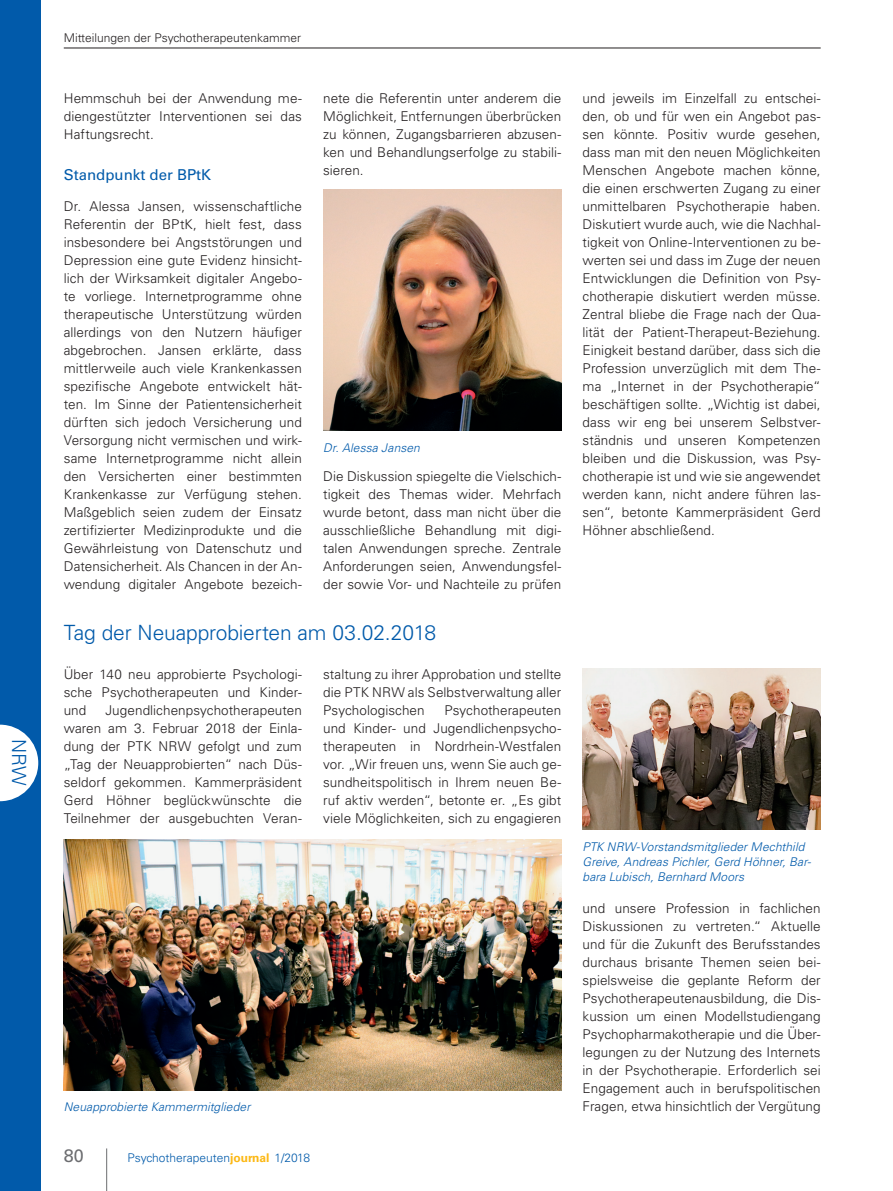
<style>
.page{position:relative;width:893px;height:1191px;background:#fff}
.page>*{position:absolute;margin:0;border:0;box-sizing:border-box;transform-origin:0 0}
.t1{font:300 21px "Univers LT Std";letter-spacing:-.01em;color:#015aaa}
.t2{font:300 19.5px "Univers LT Std";color:#015aaa}
.t3{font:18px "Univers LT Std";color:#6c6d70}
.t4{font:15px "Univers LT Std";color:#015aaa}
.t5{font:300 13.5px/18px "Univers LT Std";letter-spacing:.005em;color:#231f20;text-align:justify}
.t6{font:italic 300 12px/15px "Univers LT Std";letter-spacing:.01em;color:#015aaa}
.t7{font:300 12px "Univers LT Std";color:#231f20}
.t8{font:300 12px "Univers LT Std";color:#015aaa}
.s1{font-weight:700;color:#fcb814}
</style>
<div class="page">
<img style="left:323px;top:190px;width:238px;height:240px">
<img style="left:64px;top:839px;width:497px;height:251px">
<img style="left:583px;top:668px;width:238px;height:162px">
<hr style="left:106px;top:1148px;width:1px;height:43px;background:#6c6d70">
<div style="left:0;top:0;width:40px;height:1191px;background:#015aaa"></div>
<hr style="left:64px;top:48px;width:757px;height:1px;background:#231f20">
<svg style="left:0;top:724px;width:38px;height:77px"></svg>
<h2 class="t2" style="left:31px;top:738px;width:48px;rotate:90deg">NRW</h2>
<p class="t7" style="left:64px;top:31px;width:239px">Mitteilungen der Psychotherapeutenkammer</p>
<p class="t5" style="left:64px;top:89px;width:240px">Hemmschuh bei der Anwendung me&shy;diengestützter Interventionen sei das Haftungsrecht.</p>
<p class="t4" style="left:64px;top:166px;width:149px">Standpunkt der BPtK</p>
<p class="t5" style="left:64px;top:197px;width:240px">Dr. Alessa Jansen, wissenschaftliche Referentin der BPtK, hielt fest, dass insbesondere bei Angststörungen und Depression eine gute Evidenz hinsicht&shy;lich der Wirksamkeit digitaler Angebo&shy;te vorliege. Internetprogramme ohne therapeutische Unterstützung würden allerdings von den Nutzern häufiger abgebrochen. Jansen erklärte, dass mittlerweile auch viele Krankenkassen spezifische Angebote entwickelt hät&shy;ten. Im Sinne der Patientensicherheit dürften sich jedoch Versicherung und Versorgung nicht vermischen und wirk&shy;same Internetprogramme nicht allein den Versicherten einer bestimmten Krankenkasse zur Verfügung stehen.<br>Maßgeblich seien zudem der Einsatz zertifizierter Medizinprodukte und die Gewährleistung von Datenschutz und Datensicherheit. Als Chancen in der An&shy;wendung digitaler Angebote bezeich-</p>
<p class="t5" style="left:323px;top:89px;width:240px">nete die Referentin unter anderem die Möglichkeit, Entfernungen überbrücken zu können, Zugangsbarrieren abzusen&shy;ken und Behandlungserfolge zu stabili&shy;sieren.</p>
<p class="t5" style="left:583px;top:89px;width:240px">und jeweils im Einzelfall zu entschei&shy;den, ob und für wen ein Angebot pas&shy;sen könnte. Positiv wurde gesehen, dass man mit den neuen Möglichkeiten Menschen Angebote machen könne, die einen erschwerten Zugang zu einer unmittelbaren Psychotherapie haben.<br>Diskutiert wurde auch, wie die Nachhal&shy;tigkeit von Online-Interventionen zu be&shy;werten sei und dass im Zuge der neuen Entwicklungen die Definition von Psy&shy;chotherapie diskutiert werden müsse.<br>Zentral bliebe die Frage nach der Qua&shy;lität der Patient-Therapeut-Beziehung.<br>Einigkeit bestand darüber, dass sich die Profession unverzüglich mit dem The&shy;ma „Internet in der Psychotherapie“ beschäftigen sollte. „Wichtig ist dabei, dass wir eng bei unserem Selbstver&shy;ständnis und unseren Kompetenzen bleiben und die Diskussion, was Psy&shy;chotherapie ist und wie sie angewendet werden kann, nicht andere führen las&shy;sen“, betonte Kammerpräsident Gerd Höhner abschließend.</p>
<p class="t6" style="left:323px;top:440px;width:98px">Dr. Alessa Jansen</p>
<p class="t5" style="left:323px;top:467px;width:240px">Die Diskussion spiegelte die Vielschich&shy;tigkeit des Themas wider. Mehrfach wurde betont, dass man nicht über die ausschließliche Behandlung mit digi&shy;talen Anwendungen spreche. Zentrale Anforderungen seien, Anwendungsfel&shy;der sowie Vor- und Nachteile zu prüfen</p>
<h1 class="t1" style="left:64px;top:620px;width:374px">Tag der Neuapprobierten am 03.02.2018</h1>
<p class="t5" style="left:64px;top:665px;width:240px">Über 140 neu approbierte Psychologi&shy;sche Psychotherapeuten und Kinder&shy;und</p>
<p class="t5" style="left:323px;top:665px;width:240px">staltung zu ihrer Approbation und stellte die PTK NRW als Selbstverwaltung aller Psychologischen</p>
<p class="t5" style="left:323px;top:701px;width:240px;text-indent:121px">Psychotherapeuten und Kinder- und Jugendlichenpsycho&shy;therapeuten in Nordrhein-Westfalen vor. „Wir freuen uns, wenn Sie auch ge&shy;sundheitspolitisch in Ihrem neuen Be&shy;ruf aktiv werden“, betonte er. „Es gibt viele Möglichkeiten, sich zu engagieren</p>
<p class="t5" style="left:64px;top:701px;width:240px;text-indent:42px">Jugendlichenpsychotherapeuten waren am 3. Februar 2018 der Einla&shy;dung der PTK NRW gefolgt und zum „Tag der Neuapprobierten“ nach Düs&shy;seldorf gekommen. Kammerpräsident Gerd Höhner beglückwünschte die Teilnehmer der ausgebuchten Veran-</p>
<p class="t6" style="left:64px;top:1099px;width:188px">Neuapprobierte Kammermitglieder</p>
<h3 class="t3" style="left:64px;top:1144px;width:22px">80</h3>
<p class="t8" style="left:128px;top:1150px;width:184px">Psychotherapeuten<span class="s1">journal</span> 1/2018</p>
<p class="t6" style="left:583px;top:839px;width:230px">PTK NRW-Vorstandsmitglieder Mechthild<br>Greive, Andreas Pichler, Gerd Höhner, Bar&shy;bara Lubisch, Bernhard Moors</p>
<p class="t5" style="left:583px;top:899px;width:240px">und unsere Profession in fachlichen Diskussionen zu vertreten.“ Aktuelle und für die Zukunft des Berufsstandes durchaus brisante Themen seien bei&shy;spielsweise die geplante Reform der Psychotherapeutenausbildung, die Dis&shy;kussion um einen Modellstudiengang Psychopharmakotherapie und die Über&shy;legungen zu der Nutzung des Internets in der Psychotherapie. Erforderlich sei Engagement auch in berufspolitischen Fragen, etwa hinsichtlich der Vergütung</p>
</div>
